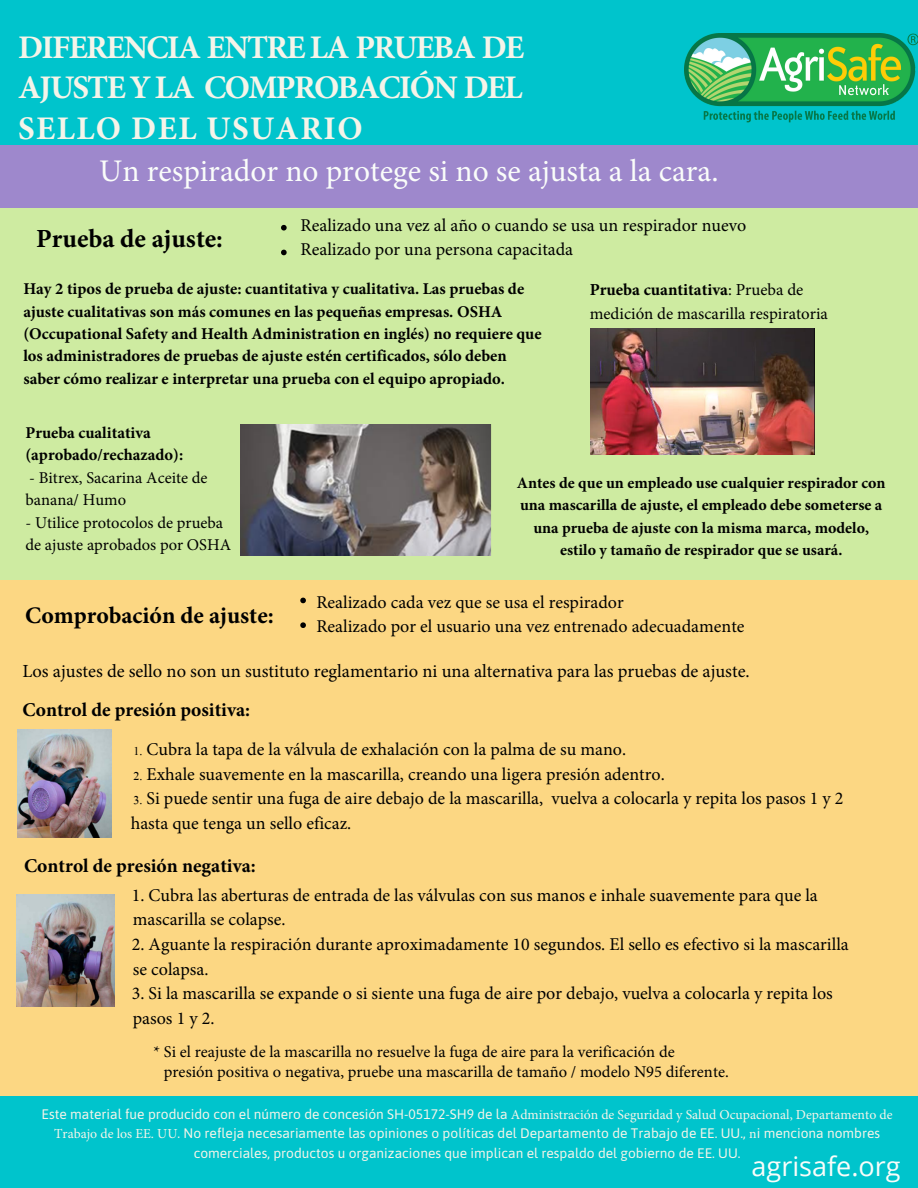
<style>
.page{position:relative;width:918px;height:1188px;background:#00c4cc}
.page>*{position:absolute;margin:0;border:0;box-sizing:border-box;transform-origin:0 0}
.t1{font:700 33px/40.7px "Minion Pro";letter-spacing:-.05em;color:#f5f4e9;text-align:justify}
.t2{font:31.5px "Minion Pro";color:#fafdfa}
.t3{font:27px "Open Sans";color:#fafdfa}
.t4{font:700 26.1px "Minion Pro";color:#000}
.t5{font:700 23.7px "Minion Pro";color:#000}
.t6{font:700 19.5px "Minion Pro";color:#000}
.t7{font:18.45px "Minion Pro";color:#000}
.t8{font:18px/24.8px "Minion Pro";color:#000}
.t9{font:16.8px/23.5px "Minion Pro";color:#000}
.t10{font:700 16.5px/22.5px "Minion Pro";color:#000}
.t11{font:16.5px/22.5px "Minion Pro";color:#000}
.t12{font:700 15.9px/22px "Minion Pro";color:#000;text-align:center}
.t13{font:13.8px/19.4px "Asap";color:#f5f4e9;text-align:center}
.s1{font-weight:700}
.s2{font-family:"Microsoft Himalaya"}
.s3{font-family:"Minion Pro"}
</style>
<div class="page">
<div style="left:0;top:196px;width:918px;height:411px;background:#ceeba1"></div>
<div style="left:0;top:580px;width:918px;height:516px;background:#fcd783"></div>
<img style="left:684px;top:34px;width:234px;height:89px">
<img style="left:17px;top:895px;width:98px;height:111px">
<img style="left:17px;top:730px;width:95px;height:108px">
<div style="left:0;top:145px;width:918px;height:63px;background:#9e88cc"></div>
<img style="left:240px;top:424px;width:251px;height:132px">
<svg style="left:281px;top:225px;width:6px;height:6px"></svg>
<svg style="left:281px;top:250px;width:6px;height:5px"></svg>
<img style="left:591px;top:329px;width:224px;height:126px">
<svg style="left:300px;top:598px;width:6px;height:5px"></svg>
<svg style="left:300px;top:622px;width:6px;height:6px"></svg>
<p class="t1" style="left:18px;top:26px;width:508px">DIFERENCIA ENTRE LA PRUEBA DE AJUSTE Y LA COMPROBACIÓN DEL SELLO DEL USUARIO</p>
<p class="t2" style="left:99px;top:149px;width:621px">Un respirador no protege si no se ajusta a la cara.</p>
<p class="t4" style="left:36px;top:220px;width:188px">Prueba de ajuste:</p>
<p class="t8" style="left:301px;top:212px;width:447px">Realizado una vez al año o cuando se usa un respirador nuevo<br>Realizado por una persona capacitada</p>
<p class="t10" style="left:23px;top:277px;width:520px">Hay 2 tipos de prueba de ajuste: cuantitativa y cualitativa. Las pruebas de ajuste cualitativas son más comunes en las pequeñas empresas. OSHA (Occupational Safety and Health Administration en inglés) no requiere que los administradores de pruebas de ajuste estén certificados, sólo deben saber cómo realizar e interpretar una prueba con el equipo apropiado.</p>
<p class="t9" style="left:590px;top:278px;width:240px"><span class="s1">Prueba cuantitativa</span>: Prueba de medición de mascarilla respiratoria</p>
<p class="t10" style="left:26px;top:421px;width:159px">Prueba cualitativa (aprobado/rechazado):</p>
<p class="t11" style="left:26px;top:466px;width:184px">- Bitrex, Sacarina Aceite de banana/ Humo</p>
<p class="t11" style="left:26px;top:511px;width:207px">- Utilice protocolos de prueba de ajuste aprobados por OSHA</p>
<p class="t5" style="left:25px;top:599px;width:250px">Comprobación de ajuste:</p>
<p class="t12" style="left:517px;top:472px;width:370px">Antes de que un empleado use cualquier respirador con una mascarilla de ajuste, el empleado debe someterse a una prueba de ajuste con la misma marca, modelo, estilo y tamaño de respirador que se usará.</p>
<p class="t8" style="left:316px;top:590px;width:430px">Realizado cada vez que se usa el respirador<br>Realizado por el usuario una vez entrenado adecuadamente</p>
<p class="t7" style="left:23px;top:658px;width:729px">Los ajustes de sello no son un sustituto reglamentario ni una alternativa para las pruebas de ajuste.</p>
<p class="t6" style="left:23px;top:696px;width:229px">Control de presión positiva:</p>
<p class="t8" style="left:133px;top:737px;width:494px"><span class="s2">1.</span> Cubra la tapa de la válvula de exhalación con la palma de su mano.</p>
<p class="t8" style="left:133px;top:762px;width:533px"><span class="s2">2.</span> Exhale suavemente en la mascarilla, creando una ligera presión adentro.</p>
<p class="t8" style="left:131px;top:786px;width:714px"><span class="s2">3.</span> Si puede sentir una fuga de aire debajo de la mascarilla, vuelva a colocarla y repita los pasos 1 y 2 hasta que tenga un sello eficaz.</p>
<p class="t6" style="left:24px;top:852px;width:233px">Control de presión negativa:</p>
<p class="t8" style="left:132px;top:883px;width:688px">1. Cubra las aberturas de entrada de las válvulas con sus manos e inhale suavemente para que la mascarilla se colapse.</p>
<p class="t8" style="left:132px;top:932px;width:718px">2. Aguante la respiración durante aproximadamente 10 segundos. El sello es efectivo si la mascarilla se colapsa.</p>
<p class="t8" style="left:132px;top:981px;width:702px">3. Si la mascarilla se expande o si siente una fuga de aire por debajo, vuelva a colocarla y repita los pasos 1 y 2.</p>
<p class="t11" style="left:164px;top:1042px;width:566px;line-height:19.8px;text-indent:-10px">* Si el reajuste de la mascarilla no resuelve la fuga de aire para la verificación de<br>presión positiva o negativa, pruebe una mascarilla de tamaño / modelo N95 diferente.</p>
<p class="t13" style="left:42px;top:1105px;width:852px">Este material fue producido con el número de concesión SH-05172-SH9 de la <span class="s3">Administración de Seguridad y Salud Ocupacional, Departamento de<br>Trabajo de los EE. UU</span>. No refleja necesariamente las opiniones o políticas del Departamento de Trabajo de EE. UU., <span class="s3">n</span>i menciona nombres comerciales, productos u organizaciones que implican el respaldo del gobierno de EE. UU.</p>
<p class="t3" style="left:752px;top:1147px;width:151px">agrisafe.org</p>
</div>
